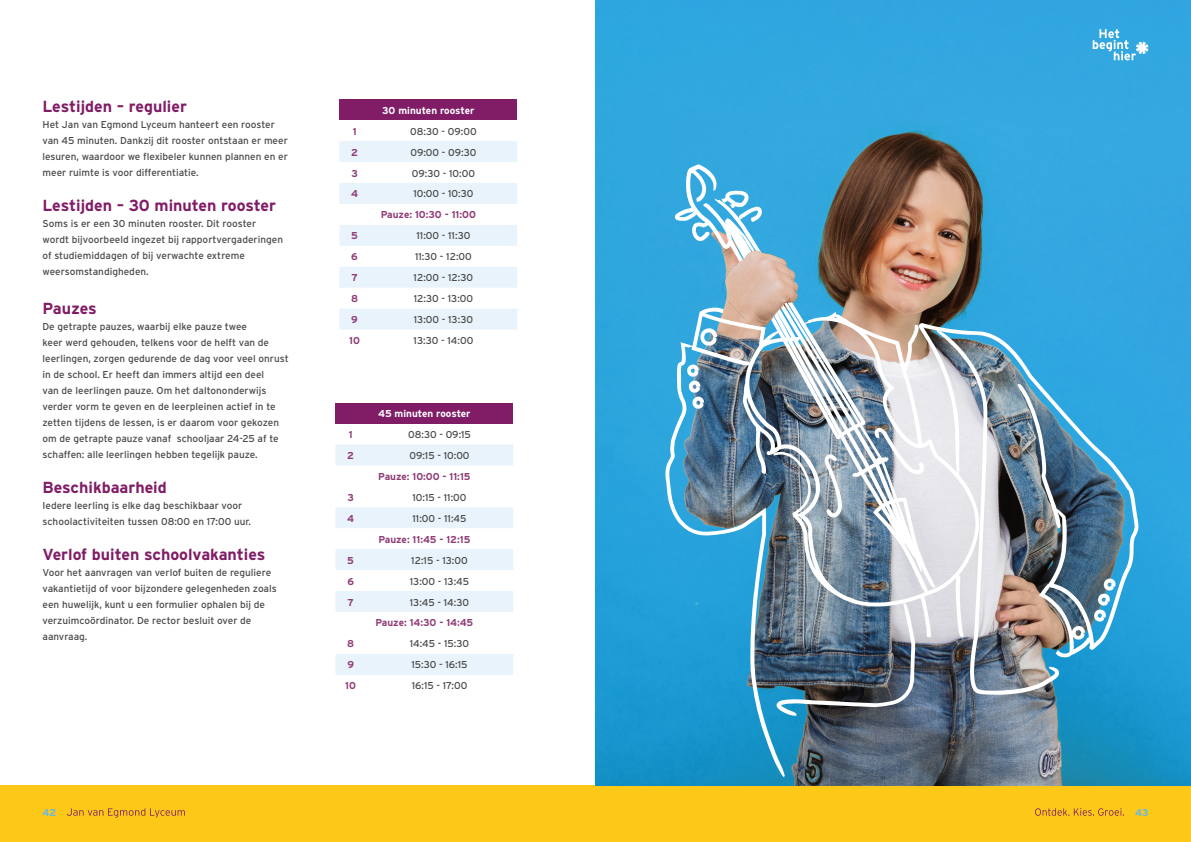
<style>
.page{position:relative;width:1191px;height:842px;background:#fff}
.page>*{position:absolute;margin:0;border:0;box-sizing:border-box;transform-origin:0 0}
.t1{font:700 16px "Interstate";color:#801d66}
.t2{font:10px/16px "Interstate";color:#4a4a49}
.t3{font:700 10px "Interstate";color:#903c76}
.t4{font:700 10px "Interstate";color:#fff}
.t5{font:700 10px "Interstate";color:#65b9e9}
</style>
<div class="page">
<div style="left:0;top:785px;width:595px;height:57px;background:#fec818"></div>
<div style="left:595px;top:785px;width:596px;height:57px;background:#fec818"></div>
<svg style="left:1035px;top:808px;width:89px;height:8px"></svg>
<svg style="left:67px;top:808px;width:118px;height:10px"></svg>
<div style="left:339px;top:99px;width:178px;height:21px;background:#801d66"></div>
<svg style="left:339px;top:141px;width:178px;height:189px"></svg>
<div style="left:335px;top:403px;width:178px;height:20px;background:#801d66"></div>
<svg style="left:336px;top:444px;width:177px;height:231px"></svg>
<img style="left:595px;top:0;width:596px;height:785px">
<img style="left:665px;top:164px;width:473px;height:615px">
<svg style="left:700px;top:328px;width:17px;height:18px"></svg>
<svg style="left:1094px;top:578px;width:21px;height:44px"></svg>
<svg style="left:681px;top:362px;width:23px;height:47px"></svg>
<svg style="left:721px;top:191px;width:27px;height:17px"></svg>
<svg style="left:874px;top:428px;width:50px;height:46px"></svg>
<svg style="left:824px;top:454px;width:18px;height:64px"></svg>
<svg style="left:1092px;top:29px;width:56px;height:31px"></svg>
<h1 class="t1" style="left:43px;top:97px;width:146px">Lestijden – regulier</h1>
<p class="t2" style="left:43px;top:116px;width:247px">Het Jan van Egmond Lyceum hanteert een rooster van 45 minuten. Dankzij dit rooster ontstaan er meer lesuren, waardoor we flexibeler kunnen plannen en er meer ruimte is voor differentiatie.</p>
<h1 class="t1" style="left:43px;top:197px;width:235px">Lestijden – 30 minuten rooster</h1>
<p class="t2" style="left:43px;top:216px;width:242px">Soms is er een 30 minuten rooster. Dit rooster wordt bijvoorbeeld ingezet bij rapportvergaderingen of studiemiddagen of bij verwachte extreme weersomstandigheden.</p>
<h1 class="t1" style="left:43px;top:299px;width:56px">Pauzes</h1>
<p class="t2" style="left:43px;top:318px;width:248px">De getrapte pauzes, waarbij elke pauze twee<br>keer werd gehouden, telkens voor de helft van de leerlingen, zorgen gedurende de dag voor veel onrust in de school. Er heeft dan immers altijd een deel<br>van de leerlingen pauze. Om het daltononderwijs verder vorm te geven en de leerpleinen actief in te zetten tijdens de lessen, is er daarom voor gekozen om de getrapte pauze vanaf schooljaar 24-25 af te schaffen: alle leerlingen hebben tegelijk pauze.</p>
<h1 class="t1" style="left:43px;top:478px;width:126px">Beschikbaarheid</h1>
<p class="t2" style="left:43px;top:497px;width:210px">Iedere leerling is elke dag beschikbaar voor schoolactiviteiten tussen 08:00 en 17:00 uur.</p>
<h1 class="t1" style="left:43px;top:545px;width:224px">Verlof buiten schoolvakanties</h1>
<p class="t2" style="left:43px;top:564px;width:236px">Voor het aanvragen van verlof buiten de reguliere vakantietijd of voor bijzondere gelegenheden zoals een huwelijk, kunt u een formulier ophalen bij de verzuimcoördinator. De rector besluit over de aanvraag.</p>
<p class="t4" style="left:382px;top:105px;width:94px">30 minuten rooster</p>
<p class="t3" style="left:353px;top:126px;width:5px">1</p>
<p class="t2" style="left:410px;top:123px;width:68px">08:30 - 09:00</p>
<p class="t3" style="left:351px;top:146px;width:8px">2</p>
<p class="t2" style="left:410px;top:144px;width:68px">09:00 - 09:30</p>
<p class="t3" style="left:351px;top:167px;width:8px">3</p>
<p class="t2" style="left:412px;top:165px;width:65px">09:30 - 10:00</p>
<p class="t3" style="left:351px;top:188px;width:8px">4</p>
<p class="t2" style="left:413px;top:186px;width:62px">10:00 - 10:30</p>
<p class="t3" style="left:381px;top:209px;width:97px">Pauze: 10:30 - 11:00</p>
<p class="t3" style="left:351px;top:230px;width:8px">5</p>
<p class="t2" style="left:416px;top:228px;width:55px">11:00 - 11:30</p>
<p class="t3" style="left:351px;top:251px;width:8px">6</p>
<p class="t2" style="left:415px;top:249px;width:58px">11:30 - 12:00</p>
<p class="t3" style="left:351px;top:272px;width:8px">7</p>
<p class="t2" style="left:414px;top:270px;width:61px">12:00 - 12:30</p>
<p class="t3" style="left:351px;top:293px;width:9px">8</p>
<p class="t2" style="left:414px;top:291px;width:61px">12:30 - 13:00</p>
<p class="t3" style="left:351px;top:314px;width:8px">9</p>
<p class="t2" style="left:414px;top:311px;width:61px">13:00 - 13:30</p>
<p class="t3" style="left:349px;top:335px;width:12px">10</p>
<p class="t2" style="left:413px;top:332px;width:61px">13:30 - 14:00</p>
<p class="t4" style="left:378px;top:408px;width:94px">45 minuten rooster</p>
<p class="t3" style="left:349px;top:429px;width:5px">1</p>
<p class="t2" style="left:408px;top:426px;width:64px">08:30 - 09:15</p>
<p class="t3" style="left:347px;top:450px;width:8px">2</p>
<p class="t2" style="left:409px;top:447px;width:62px">09:15 - 10:00</p>
<p class="t3" style="left:378px;top:471px;width:94px">Pauze: 10:00 - 11:15</p>
<p class="t3" style="left:347px;top:492px;width:8px">3</p>
<p class="t2" style="left:412px;top:489px;width:55px">10:15 - 11:00</p>
<p class="t3" style="left:347px;top:513px;width:8px">4</p>
<p class="t2" style="left:412px;top:510px;width:55px">11:00 - 11:45</p>
<p class="t3" style="left:378px;top:534px;width:93px">Pauze: 11:45 - 12:15</p>
<p class="t3" style="left:347px;top:554px;width:8px">5</p>
<p class="t2" style="left:411px;top:552px;width:58px">12:15 - 13:00</p>
<p class="t3" style="left:347px;top:575px;width:8px">6</p>
<p class="t2" style="left:410px;top:573px;width:61px">13:00 - 13:45</p>
<p class="t3" style="left:347px;top:596px;width:8px">7</p>
<p class="t2" style="left:410px;top:594px;width:61px">13:45 - 14:30</p>
<p class="t3" style="left:375px;top:617px;width:99px">Pauze: 14:30 - 14:45</p>
<p class="t3" style="left:347px;top:638px;width:9px">8</p>
<p class="t2" style="left:410px;top:636px;width:61px">14:45 - 15:30</p>
<p class="t3" style="left:347px;top:659px;width:8px">9</p>
<p class="t2" style="left:411px;top:657px;width:58px">15:30 - 16:15</p>
<p class="t3" style="left:345px;top:680px;width:12px">10</p>
<p class="t2" style="left:412px;top:678px;width:57px">16:15 - 17:00</p>
<p class="t5" style="left:43px;top:807px;width:15px">42</p>
<p class="t5" style="left:1135px;top:807px;width:15px">43</p>
</div>
